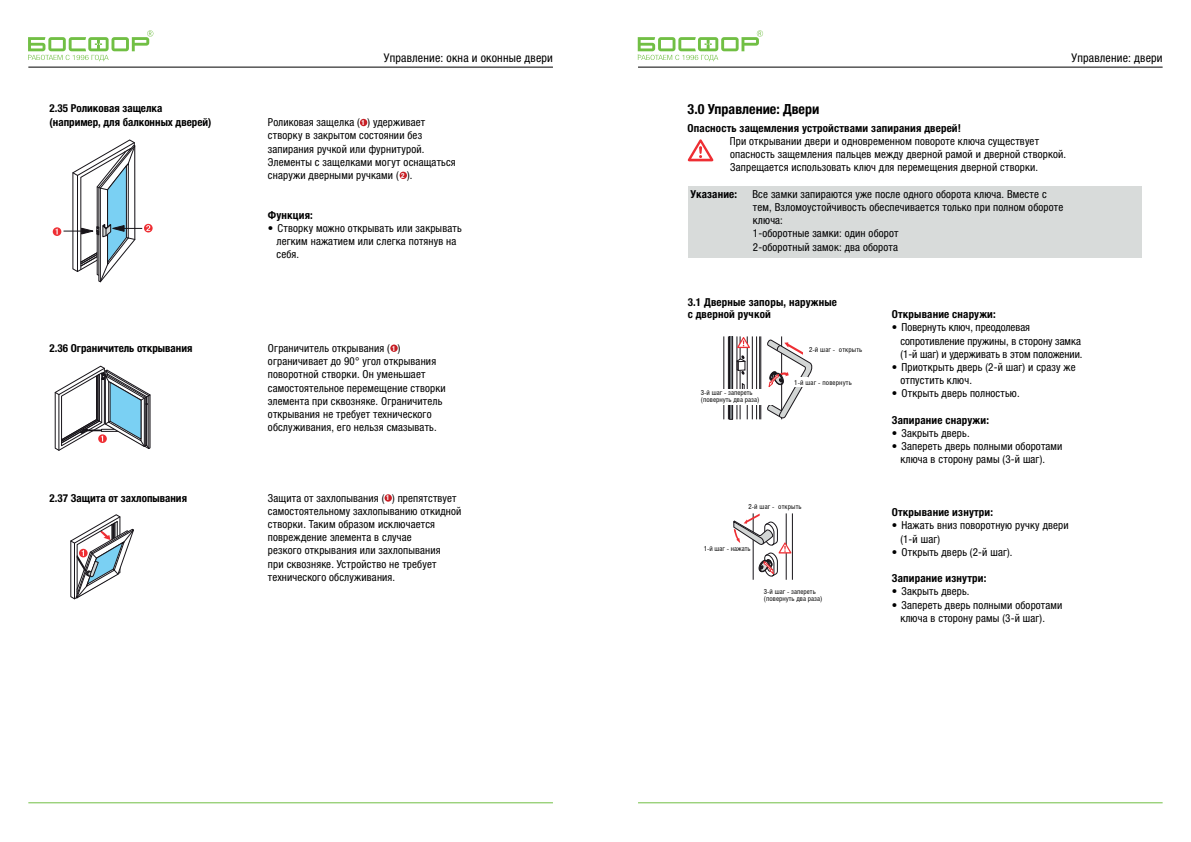
<style>
.page{position:relative;width:1191px;height:842px;background:#fff}
.page>*{position:absolute;margin:0;border:0;box-sizing:border-box;transform-origin:0 0}
.t1{font:700 condensed 14px "Helvetica Neue LTW1 G";color:#000001}
.t2{font:condensed 12px "Helvetica Neue LTW1 G";letter-spacing:.015em;color:#000001}
.t3{font:condensed 11px/13.2px "Helvetica Neue LTW1 G";letter-spacing:.015em;color:#000001}
.t4{font:700 condensed 11px/12px "Helvetica Neue LTW1 G";letter-spacing:.015em;color:#000001}
.t5{font:7px/7px "Helios Cond";color:#000001}
.s1{font-weight:700;font-size:7px;color:#fff}
</style>
<div class="page">
<hr style="left:28px;top:67px;width:525px;height:1px;background:#000001">
<hr style="left:28px;top:802px;width:525px;height:1px;background:#71bf44">
<hr style="left:638px;top:67px;width:524px;height:1px;background:#000001">
<hr style="left:638px;top:802px;width:524px;height:1px;background:#71bf44">
<div style="left:687px;top:186px;width:454px;height:72px;background:#d8dbda"></div>
<hr style="left:781px;top:336px;width:1px;height:83px;background:#171419">
<hr style="left:723px;top:336px;width:1px;height:83px;background:#171419">
<hr style="left:728px;top:336px;width:1px;height:83px;background:#171419">
<hr style="left:736px;top:336px;width:1px;height:83px;background:#171419">
<hr style="left:747px;top:336px;width:1px;height:83px;background:#171419">
<hr style="left:752px;top:336px;width:1px;height:83px;background:#171419">
<hr style="left:756px;top:336px;width:1px;height:83px;background:#171419">
<hr style="left:759px;top:336px;width:1px;height:83px;background:#171419">
<hr style="left:760px;top:336px;width:1px;height:83px;background:#171419">
<div style="left:729px;top:336px;width:4px;height:84px;border:1px solid #171419"></div>
<svg style="left:741px;top:383px;width:3px;height:6px"></svg>
<hr style="left:740px;top:371px;width:1px;height:48px;background:#171419">
<svg style="left:767px;top:339px;width:46px;height:80px"></svg>
<svg style="left:736px;top:336px;width:14px;height:38px"></svg>
<div style="left:721px;top:390px;width:59px;height:15px;background:#fff"></div>
<div style="left:793px;top:378px;width:15px;height:9px;background:#fff"></div>
<hr style="left:753px;top:513px;width:1px;height:67px;background:#171419">
<hr style="left:786px;top:513px;width:1px;height:67px;background:#171419">
<hr style="left:792px;top:513px;width:1px;height:67px;background:#171419">
<svg style="left:733px;top:514px;width:58px;height:63px"></svg>
<svg style="left:688px;top:139px;width:25px;height:22px"></svg>
<div style="left:360px;top:119px;width:7px;height:7px;background:#c72026;border-radius:50%"></div>
<div style="left:399px;top:172px;width:8px;height:7px;background:#c72026;border-radius:50%"></div>
<div style="left:390px;top:345px;width:8px;height:7px;background:#c72026;border-radius:50%"></div>
<div style="left:384px;top:494px;width:8px;height:8px;background:#c72026;border-radius:50%"></div>
<svg style="left:53px;top:227px;width:8px;height:9px"></svg>
<svg style="left:144px;top:224px;width:9px;height:8px"></svg>
<svg style="left:55px;top:140px;width:95px;height:142px"></svg>
<svg style="left:55px;top:366px;width:96px;height:85px"></svg>
<svg style="left:70px;top:514px;width:64px;height:85px"></svg>
<svg style="left:28px;top:30px;width:125px;height:31px"></svg>
<svg style="left:638px;top:30px;width:125px;height:31px"></svg>
<p class="t2" style="left:384px;top:50px;width:170px">Управление: окна и оконные двери</p>
<p class="t2" style="left:1071px;top:50px;width:92px">Управление: двери</p>
<p class="t4" style="left:50px;top:101px;width:163px;line-height:14.3px">2.35 Роликовая защелка (например, для балконных дверей)</p>
<p class="t3" style="left:268px;top:116px;width:189px">Роликовая защелка ( <span class="s1">1</span> ) удерживает створку в закрытом состоянии без запирания ручкой или фурнитурой.<br>Элементы с защелками могут оснащаться снаружи дверными ручками ( <span class="s1">2</span> ).</p>
<p class="t4" style="left:268px;top:209px;width:46px">Функция:</p>
<p class="t3" style="left:276px;top:221px;width:187px;text-indent:-9px">• Створку можно открывать или закрывать легким нажатием или слегка потянув на себя.</p>
<p class="t1" style="left:687px;top:101px;width:133px">3.0 Управление: Двери</p>
<p class="t4" style="left:687px;top:122px;width:275px">Опасность защемления устройствами запирания дверей!</p>
<p class="t3" style="left:729px;top:135px;width:338px">При открывании двери и одновременном повороте ключа существует опасность защемления пальцев между дверной рамой и дверной створкой.<br>Запрещается использовать ключ для перемещения дверной створки.</p>
<p class="t4" style="left:690px;top:188px;width:48px">Указание:</p>
<p class="t3" style="left:752px;top:187px;width:312px">Все замки запираются уже после одного оборота ключа. Вместе с тем, Взломоустойчивость обеспечивается только при полном обороте ключа:<br>1-оборотные замки: один оборот<br>2-оборотный замок: два оборота</p>
<p class="t4" style="left:50px;top:342px;width:144px">2.36 Ограничитель открывания</p>
<p class="t3" style="left:268px;top:341px;width:179px">Ограничитель открывания ( <span class="s1">1</span> ) ограничивает до 90° угол открывания поворотной створки. Он уменьшает самостоятельное перемещение створки элемента при сквозняке. Ограничитель открывания не требует технического обслуживания, его нельзя смазывать.</p>
<p class="t4" style="left:687px;top:296px;width:151px">3.1 Дверные запоры, наружные с дверной ручкой</p>
<p class="t4" style="left:892px;top:308px;width:105px">Открывание снаружи:</p>
<p class="t3" style="left:900px;top:321px;width:184px;text-indent:-9px">• Повернуть ключ, преодолевая сопротивление пружины, в сторону замка (1-й шаг) и удерживать в этом положении.</p>
<p class="t3" style="left:900px;top:361px;width:177px;text-indent:-9px">• Приоткрыть дверь (2-й шаг) и сразу же отпустить ключ.</p>
<p class="t3" style="left:892px;top:387px;width:129px">• Открыть дверь полностью.</p>
<p class="t4" style="left:892px;top:414px;width:99px">Запирание снаружи:</p>
<p class="t3" style="left:892px;top:427px;width:79px">• Закрыть дверь.</p>
<p class="t3" style="left:900px;top:440px;width:164px;text-indent:-9px">• Запереть дверь полными оборотами ключа в сторону рамы (3-й шаг).</p>
<p class="t5" style="left:809px;top:346px;width:55px">2-й шаг - открыть</p>
<p class="t5" style="left:794px;top:379px;width:59px">1-й шаг - повернуть</p>
<p class="t5" style="left:701px;top:389px;width:60px">3-й шаг - запереть (повернуть два раза)</p>
<p class="t4" style="left:50px;top:492px;width:139px">2.37 Защита от захлопывания</p>
<p class="t3" style="left:268px;top:491px;width:195px">Защита от захлопывания ( <span class="s1">1</span> ) препятствует самостоятельному захлопыванию откидной створки. Таким образом исключается повреждение элемента в случае<br>резкого открывания или захлопывания<br>при сквозняке. Устройство не требует технического обслуживания.</p>
<p class="t5" style="left:748px;top:503px;width:55px">2-й шаг - открыть</p>
<p class="t5" style="left:703px;top:545px;width:49px">1-й шаг - нажать</p>
<p class="t5" style="left:764px;top:588px;width:60px">3-й шаг - запереть (повернуть два раза)</p>
<p class="t4" style="left:892px;top:506px;width:103px">Открывание изнутри:</p>
<p class="t3" style="left:900px;top:519px;width:170px;text-indent:-9px">• Нажать вниз поворотную ручку двери (1-й шаг)</p>
<p class="t3" style="left:892px;top:545px;width:122px">• Открыть дверь (2-й шаг).</p>
<p class="t4" style="left:892px;top:572px;width:96px">Запирание изнутри:</p>
<p class="t3" style="left:892px;top:585px;width:79px">• Закрыть дверь.</p>
<p class="t3" style="left:900px;top:598px;width:164px;text-indent:-9px">• Запереть дверь полными оборотами ключа в сторону рамы (3-й шаг).</p>
</div>
